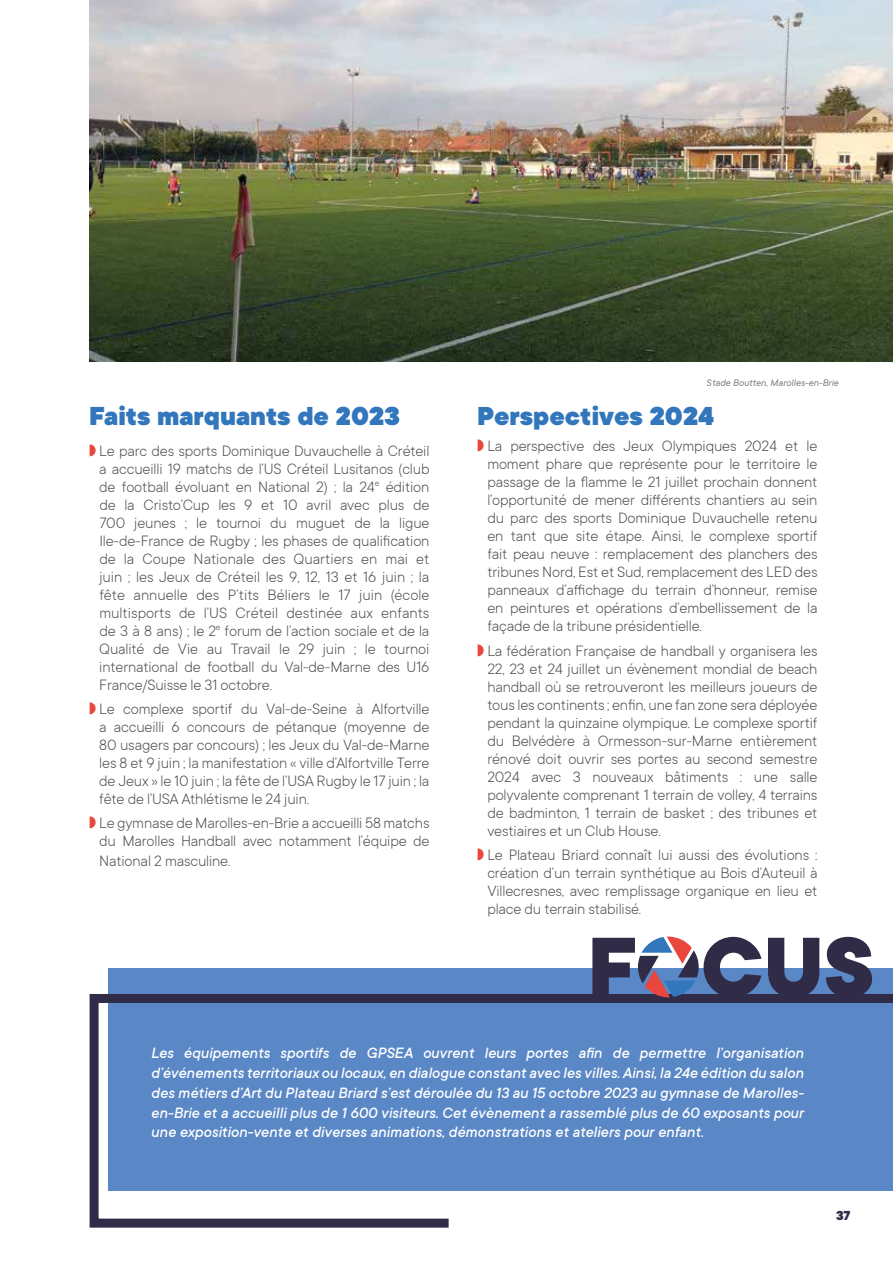
<style>
.page{position:relative;width:893px;height:1263px;background:#fff}
.page>*{position:absolute;margin:0;border:0;box-sizing:border-box;transform-origin:0 0}
.t1{font:800 93.3px "TT Commons";color:#302c47}
.t2{font:900 28.65px "TT Commons";color:#3276bb}
.t3{font:300 16.5px/18px "TT Commons";letter-spacing:-.01em;color:#484847;text-align:justify}
.t4{font:italic 500 16.5px/19.8px "TT Commons";color:#fff;text-align:justify}
.t5{font:800 14.4px "TT Commons";color:#302c47}
.t6{font:italic 10.5px "TT Commons";color:#484847}
.s1{color:#e9463d}
</style>
<div class="page">
<div style="left:108px;top:968px;width:785px;height:222px;background:#5a87c6"></div>
<svg style="left:89px;top:994px;width:804px;height:234px"></svg>
<svg style="left:638px;top:936px;width:61px;height:61px"></svg>
<img style="left:89px;top:0;width:804px;height:361px">
<h2 class="t2" style="left:89px;top:400px;width:312px">Faits marquants de 2023</h2>
<p class="t3" style="left:99px;top:441px;width:332px;text-indent:-10px"><span class="s1">◗</span> Le parc des sports Dominique Duvauchelle à Créteil a accueilli 19 matchs de l’US Créteil Lusitanos (club de football évoluant en National 2) ; la 24<sup>e</sup> édition de la Cristo’Cup les 9 et 10 avril avec plus de 700 jeunes ; le tournoi du muguet de la ligue Ile-de-France de Rugby ; les phases de qualification de la Coupe Nationale des Quartiers en mai et juin ; les Jeux de Créteil les 9, 12, 13 et 16 juin ; la fête annuelle des P’tits Béliers le 17 juin (école multisports de l’US Créteil destinée aux enfants de 3 à 8 ans) ; le 2<sup>e</sup> forum de l’action sociale et de la Qualité de Vie au Travail le 29 juin ; le tournoi international de football du Val-de-Marne des U16<br>France/Suisse le 31 octobre.</p>
<p class="t3" style="left:99px;top:700px;width:332px;text-indent:-10px"><span class="s1">◗</span> Le complexe sportif du Val-de-Seine à Alfortville a accueilli 6 concours de pétanque (moyenne de 80 usagers par concours) ; les Jeux du Val-de-Marne les 8 et 9 juin ; la manifestation « ville d’Alfortville Terre de Jeux » le 10 juin ; la fête de l’USA Rugby le 17 juin ; la fête de l’USA Athlétisme le 24 juin.</p>
<p class="t3" style="left:89px;top:814px;width:342px;text-align:right"><span class="s1">◗</span> Le gymnase de Marolles-en-Brie a accueilli 58 matchs du Marolles Handball avec notamment l’équipe de</p>
<p class="t3" style="left:99px;top:852px;width:133px">National 2 masculine.</p>
<p class="t6" style="left:707px;top:377px;width:133px">Stade Boutten, Marolles-en-Brie</p>
<h2 class="t2" style="left:477px;top:400px;width:238px">Perspectives 2024</h2>
<p class="t3" style="left:487px;top:437px;width:332px;text-indent:-10px"><span class="s1">◗</span> La perspective des Jeux Olympiques 2024 et le moment phare que représente pour le territoire le passage de la flamme le 21 juillet prochain donnent l’opportunité de mener différents chantiers au sein du parc des sports Dominique Duvauchelle retenu en tant que site étape. Ainsi, le complexe sportif fait peau neuve : remplacement des planchers des tribunes Nord, Est et Sud, remplacement des LED des panneaux d’affichage du terrain d’honneur, remise en peintures et opérations d’embellissement de la façade de la tribune présidentielle.</p>
<p class="t3" style="left:487px;top:642px;width:332px;text-indent:-10px"><span class="s1">◗</span> La fédération Française de handball y organisera les 22, 23 et 24 juillet un évènement mondial de beach handball où se retrouveront les meilleurs joueurs de tous les continents ; enfin, une fan zone sera déployée pendant la quinzaine olympique. Le complexe sportif du Belvédère à Ormesson-sur-Marne entièrement rénové doit ouvrir ses portes au second semestre 2024 avec 3 nouveaux bâtiments : une salle polyvalente comprenant 1 terrain de volley, 4 terrains de badminton, 1 terrain de basket ; des tribunes et vestiaires et un Club House.</p>
<p class="t3" style="left:487px;top:846px;width:332px;text-indent:-10px"><span class="s1">◗</span> Le Plateau Briard connaît lui aussi des évolutions : création d’un terrain synthétique au Bois d’Auteuil à Villecresnes, avec remplissage organique en lieu et place du terrain stabilisé.</p>
<h1 class="t1" style="left:587px;top:915px;width:289px">F CUS</h1>
<p class="t4" style="left:151px;top:1043px;width:655px">Les équipements sportifs de GPSEA ouvrent leurs portes afin de permettre l’organisation d’événements territoriaux ou locaux, en dialogue constant avec les villes. Ainsi, la 24e édition du salon des métiers d’Art du Plateau Briard s’est déroulée du 13 au 15 octobre 2023 au gymnase de Marolles&shy;en-Brie et a accueilli plus de 1 600 visiteurs. Cet évènement a rassemblé plus de 60 exposants pour une exposition-vente et diverses animations, démonstrations et ateliers pour enfant.</p>
<p class="t5" style="left:836px;top:1208px;width:16px">37</p>
</div>
